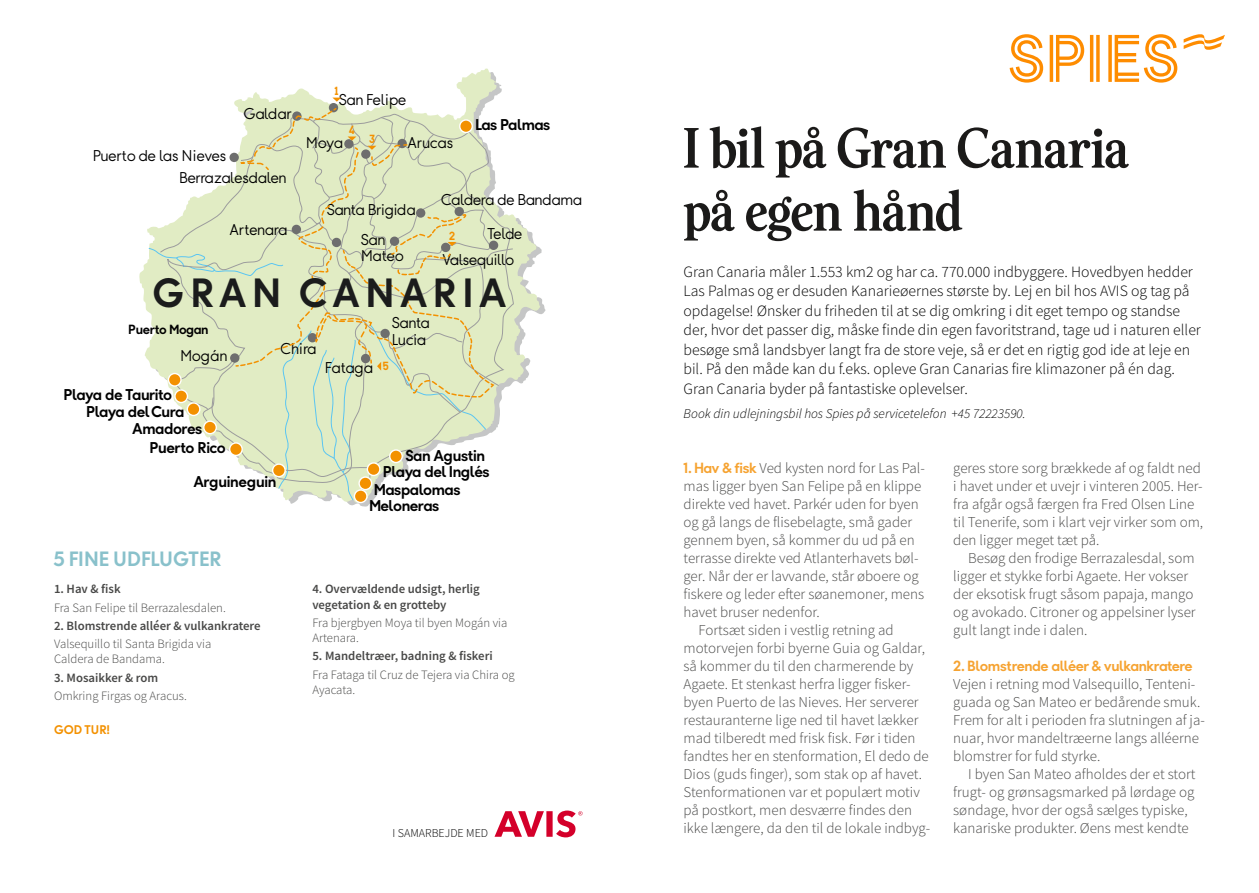
<style>
.page{position:relative;width:1259px;height:893px;background:#fff}
.page>*{position:absolute;margin:0;border:0;box-sizing:border-box;transform-origin:0 0}
.t1{font:60px/63px "NLTG Wave Serif";letter-spacing:-.01em;color:#1b1a19}
.t2{font:700 41.4px "Thomas Headline";letter-spacing:.15em;color:#1b1c1c}
.t3{font:700 21px "Thomas Headline";color:#89c1cb}
.t4{font:300 15.9px/22.5px "Thomas Headline";letter-spacing:-.03em;color:#000}
.t5{font:700 15.9px/33.9px "Thomas Headline";letter-spacing:-.03em;color:#000}
.t6{font:300 15.75px/19.5px "Source Sans Pro";color:#000}
.t7{font:300 15px/18px "Source Sans Pro";color:#484847}
.t8{font:700 15px "Thomas Headline";letter-spacing:-.03em;color:#f6a331}
.t9{font:italic 300 13.5px "Source Sans Pro";color:#000}
.t10{font:700 13.5px "Thomas Headline";letter-spacing:-.03em;color:#000}
.t11{font:300 12.75px/15.3px "Source Sans Pro";color:#484847}
.t12{font:600 12.75px/15.3px "Source Sans Pro";color:#484847}
.t13{font:700 12.75px "Thomas Headline";color:#f39100}
.t14{font:300 12px "Source Sans Pro";color:#000}
.t15{font:700 12px "Thomas Prize Grading";color:#f39100}
.s1{font-family:"Thomas Headline";font-weight:700;color:#f6a331}
</style>
<div class="page">
<svg style="left:494px;top:810px;width:88px;height:27px"></svg>
<svg style="left:139px;top:68px;width:401px;height:435px"></svg>
<div style="left:354px;top:489px;width:14px;height:14px;border:1px solid #fff;border-radius:50%"></div>
<svg style="left:148px;top:98px;width:366px;height:403px"></svg>
<svg style="left:1183px;top:34px;width:42px;height:16px"></svg>
<svg style="left:1009px;top:34px;width:34px;height:49px"></svg>
<svg style="left:1049px;top:35px;width:35px;height:47px"></svg>
<svg style="left:1090px;top:35px;width:9px;height:47px"></svg>
<svg style="left:1108px;top:34px;width:69px;height:49px"></svg>
<p class="t4" style="left:243px;top:102px;width:50px">Galdar</p>
<p class="t4" style="left:179px;top:144px;width:109px;text-indent:-86px">Puerto de las Nieves<br>Berrazalesdalen</p>
<p class="t4" style="left:230px;top:218px;width:59px">Artenara</p>
<p class="t15" style="left:335px;top:86px;width:6px">1</p>
<p class="t4" style="left:339px;top:88px;width:69px">San Felipe</p>
<p class="t15" style="left:349px;top:125px;width:7px">4</p>
<p class="t4" style="left:306px;top:131px;width:39px">Moya</p>
<p class="t15" style="left:369px;top:134px;width:7px">3</p>
<p class="t4" style="left:408px;top:132px;width:47px">Arucas</p>
<p class="t5" style="left:475px;top:107px;width:77px">Las Palmas</p>
<p class="t4" style="left:327px;top:198px;width:91px">Santa Brigida</p>
<p class="t4" style="left:361px;top:232px;width:45px;line-height:15.9px">San<br>Mateo</p>
<p class="t4" style="left:441px;top:188px;width:143px">Caldera de Bandama</p>
<p class="t4" style="left:443px;top:220px;width:81px;line-height:26.5px;text-indent:44px">Telde<br>Valsequillo</p>
<p class="t15" style="left:449px;top:230px;width:7px">2</p>
<h2 class="t2" style="left:153px;top:267px;width:354px">GRAN CANARIA</h2>
<p class="t10" style="left:128px;top:321px;width:82px">Puerto Mogan</p>
<p class="t4" style="left:180px;top:344px;width:49px">Mogán</p>
<p class="t4" style="left:280px;top:337px;width:38px">Chira</p>
<p class="t5" style="left:63px;top:378px;width:110px">Playa de Taurito</p>
<p class="t5" style="left:86px;top:395px;width:100px">Playa del Cura</p>
<p class="t5" style="left:133px;top:412px;width:71px">Amadores</p>
<p class="t5" style="left:194px;top:431px;width:84px;text-indent:-44px">Puerto Rico<br>Arguineguin</p>
<p class="t4" style="left:325px;top:356px;width:50px">Fataga</p>
<p class="t4" style="left:392px;top:315px;width:40px;line-height:16.2px">Santa<br>Lucia</p>
<p class="t15" style="left:383px;top:360px;width:7px">5</p>
<p class="t5" style="left:405px;top:439px;width:81px">San Agustin</p>
<p class="t5" style="left:383px;top:454px;width:108px">Playa del Inglés</p>
<p class="t5" style="left:374px;top:473px;width:88px">Maspalomas</p>
<p class="t5" style="left:369px;top:489px;width:72px">Meloneras</p>
<h3 class="t3" style="left:53px;top:545px;width:169px">5 FINE UDFLUGTER</h3>
<p class="t12" style="left:54px;top:581px;width:68px">1. Hav &amp; fisk</p>
<p class="t11" style="left:54px;top:600px;width:173px">Fra San Felipe til Berrazalesdalen.</p>
<p class="t12" style="left:54px;top:618px;width:208px">2. Blomstrende alléer &amp; vulkankratere</p>
<p class="t11" style="left:54px;top:636px;width:159px">Valsequillo til Santa Brigida via<br>Caldera de Bandama.</p>
<p class="t12" style="left:54px;top:670px;width:106px">3. Mosaikker &amp; rom</p>
<p class="t11" style="left:54px;top:688px;width:134px">Omkring Firgas og Aracus.</p>
<p class="t13" style="left:54px;top:721px;width:58px">GOD TUR!</p>
<p class="t12" style="left:312px;top:581px;width:169px">4. Overvældende udsigt, herlig vegetation &amp; en grotteby</p>
<p class="t11" style="left:312px;top:615px;width:196px">Fra bjergbyen Moya til byen Mogán via<br>Artenara.</p>
<p class="t12" style="left:312px;top:648px;width:182px">5. Mandeltræer, badning &amp; fiskeri</p>
<p class="t11" style="left:312px;top:667px;width:204px">Fra Fataga til Cruz de Tejera via Chira og<br>Ayacata.</p>
<p class="t14" style="left:392px;top:825px;width:97px">I SAMARBEJDE MED</p>
<h1 class="t1" style="left:683px;top:116px;width:447px">I bil på Gran Canaria på egen hånd</h1>
<p class="t6" style="left:683px;top:262px;width:519px">Gran Canaria måler 1.553 km2 og har ca. 770.000 indbyggere. Hovedbyen hedder Las Palmas og er desuden Kanarieøernes største by. Lej en bil hos AVIS og tag på opdagelse! Ønsker du friheden til at se dig omkring i dit eget tempo og standse der, hvor det passer dig, måske finde din egen favoritstrand, tage ud i naturen eller besøge små landsbyer langt fra de store veje, så er det en rigtig god ide at leje en bil. På den måde kan du f.eks. opleve Gran Canarias fire klimazoner på én dag.<br>Gran Canaria byder på fantastiske oplevelser.</p>
<p class="t9" style="left:683px;top:405px;width:344px">Book din udlejningsbil hos Spies på servicetelefon +45 72223590.</p>
<p class="t7" style="left:683px;top:459px;width:243px"><span class="s1">1. Hav &amp; fisk</span> Ved kysten nord for Las Pal-</p>
<p class="t7" style="left:683px;top:477px;width:239px">mas ligger byen San Felipe på en klippe</p>
<p class="t7" style="left:683px;top:495px;width:237px">direkte ved havet. Parkér uden for byen</p>
<p class="t7" style="left:683px;top:513px;width:230px">og gå langs de flisebelagte, små gader</p>
<p class="t7" style="left:683px;top:531px;width:233px">gennem byen, så kommer du ud på en</p>
<p class="t7" style="left:683px;top:549px;width:237px">terrasse direkte ved Atlanterhavets bøl-</p>
<p class="t7" style="left:683px;top:567px;width:237px">ger. Når der er lavvande, står øboere og</p>
<p class="t7" style="left:683px;top:585px;width:242px">fiskere og leder efter søanemoner, mens</p>
<p class="t7" style="left:683px;top:603px;width:138px">havet bruser nedenfor.</p>
<p class="t7" style="left:698px;top:621px;width:197px">Fortsæt siden i vestlig retning ad</p>
<p class="t7" style="left:683px;top:639px;width:243px">motorvejen forbi byerne Guia og Galdar,</p>
<p class="t7" style="left:683px;top:657px;width:231px">så kommer du til den charmerende by</p>
<p class="t7" style="left:683px;top:675px;width:229px">Agaete. Et stenkast herfra ligger fisker-</p>
<p class="t7" style="left:683px;top:693px;width:237px">byen Puerto de las Nieves. Her serverer</p>
<p class="t7" style="left:683px;top:711px;width:236px">restauranterne lige ned til havet lækker</p>
<p class="t7" style="left:683px;top:729px;width:233px">mad tilberedt med frisk fisk. Før i tiden</p>
<p class="t7" style="left:683px;top:747px;width:247px">fandtes her en stenformation, El dedo de</p>
<p class="t7" style="left:683px;top:765px;width:240px">Dios (guds finger), som stak op af havet.</p>
<p class="t7" style="left:683px;top:783px;width:238px">Stenformationen var et populært motiv</p>
<p class="t7" style="left:683px;top:801px;width:230px">på postkort, men desværre findes den</p>
<p class="t7" style="left:683px;top:819px;width:248px">ikke længere, da den til de lokale indbyg-</p>
<p class="t7" style="left:953px;top:459px;width:251px">geres store sorg brækkede af og faldt ned i havet under et uvejr i vinteren 2005. Her&shy;fra afgår også færgen fra Fred Olsen Line til Tenerife, som i klart vejr virker som om, den ligger meget tæt på.</p>
<p class="t7" style="left:953px;top:549px;width:244px;text-indent:15px">Besøg den frodige Berrazalesdal, som ligger et stykke forbi Agaete. Her vokser der eksotisk frugt såsom papaja, mango og avokado. Citroner og appelsiner lyser gult langt inde i dalen.</p>
<p class="t8" style="left:953px;top:657px;width:241px">2. Blomstrende alléer &amp; vulkankratere</p>
<p class="t7" style="left:953px;top:675px;width:253px">Vejen i retning mod Valsequillo, Tenteni&shy;guada og San Mateo er bedårende smuk.<br>Frem for alt i perioden fra slutningen af ja&shy;nuar, hvor mandeltræerne langs alléerne blomstrer for fuld styrke.</p>
<p class="t7" style="left:953px;top:765px;width:244px;text-indent:15px">I byen San Mateo afholdes der et stort frugt- og grønsagsmarked på lørdage og søndage, hvor der også sælges typiske, kanariske produkter. Øens mest kendte</p>
</div>
